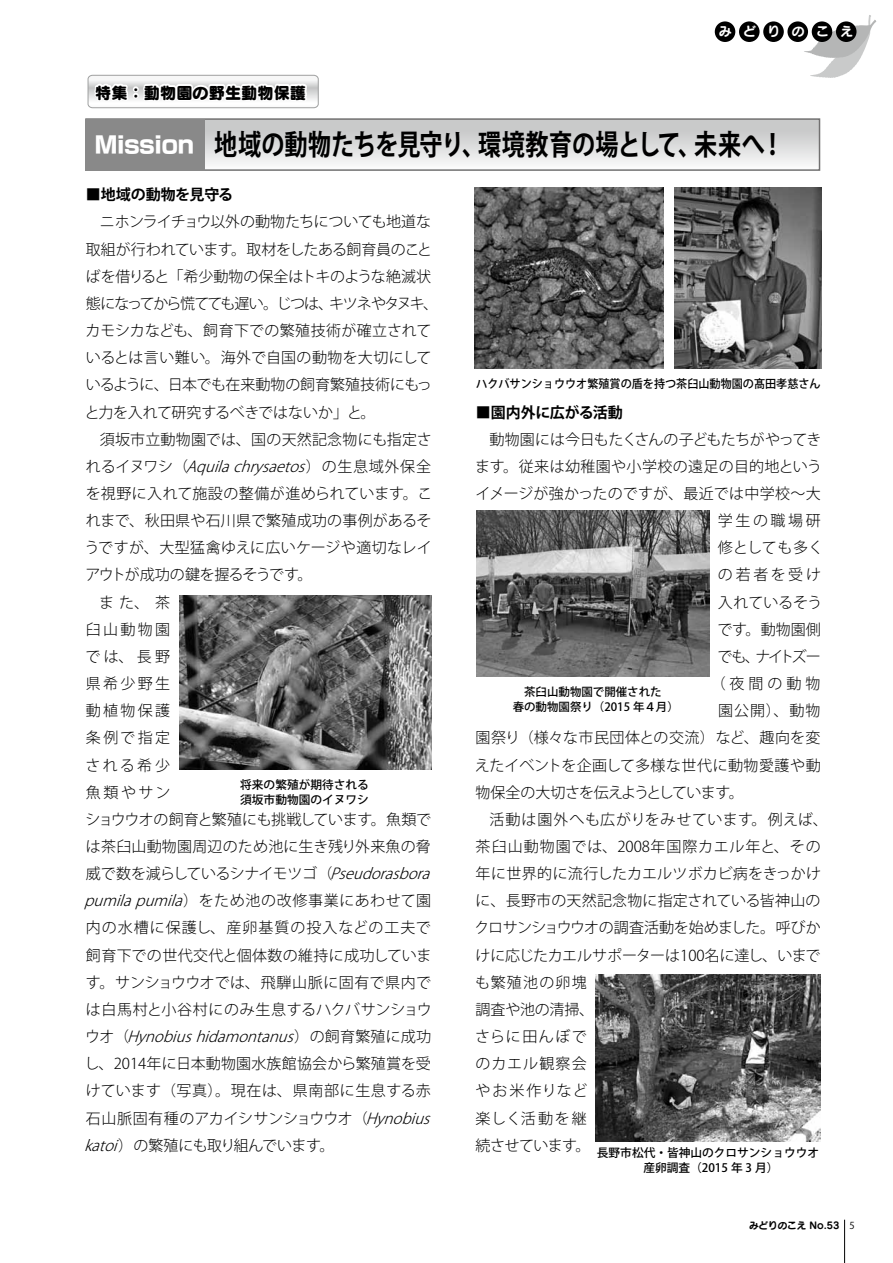
<style>
.page{position:relative;width:893px;height:1263px;background:#fff}
.page>*{position:absolute;margin:0;border:0;box-sizing:border-box;transform-origin:0 0}
.t1{font:700 28.5px "Koz Go Pro";color:#000;scale:.81 1}
.t2{font:16.2px "Seurat Pro EB";color:#000}
.t3{font:300 15px "Koz Go Pro";color:#000}
.t4{font:300 15px/27.2px "Koz Go Pro";letter-spacing:-.02em;color:#000}
.t5{font:300 15px "Koz Go Pro";letter-spacing:-.04em;color:#000}
.t6{font:300 15px "Koz Go Pro";letter-spacing:.025em;color:#000}
.t7{font:italic 300 15px "Koz Go Pro";color:#000}
.t8{font:300 15px "Koz Go Pro";letter-spacing:.02em;color:#000}
.t9{font:300 15px "Koz Go Pro";letter-spacing:.045em;color:#000}
.t10{font:300 15px "Koz Go Pro";letter-spacing:.03em;color:#000}
.t11{font:300 15px "Koz Go Pro";letter-spacing:.035em;color:#000}
.t12{font:300 15px "Koz Go Pro";letter-spacing:-.035em;color:#000}
.t13{font:300 15px "Koz Go Pro";letter-spacing:-.03em;color:#000}
.t14{font:300 15px "Koz Go Pro";letter-spacing:.06em;color:#000}
.t15{font:300 15px "Koz Go Pro";letter-spacing:-.025em;color:#000}
.t16{font:300 15px "Koz Go Pro";letter-spacing:.065em;color:#000}
.t17{font:700 15px "Koz Go Pro";letter-spacing:-.01em;color:#000}
.t18{font:300 15px "Koz Go Pro";letter-spacing:.09em;color:#000}
.t19{font:300 15px "Koz Go Pro";letter-spacing:.08em;color:#000}
.t20{font:300 15px "Koz Go Pro";letter-spacing:.075em;color:#000}
.t21{font:300 15px "Koz Go Pro";letter-spacing:.085em;color:#000}
.t22{font:12.75px "Seurat Pro B";letter-spacing:.905em;color:#fff}
.t23{font:500 11.7px/15px "Koz Go Pro";color:#000}
.t24{font:500 11.7px "Koz Go Pro";color:#000;scale:.95 1}
.t25{font:500 11.4px/14.7px "Koz Go Pro";color:#000;text-align:center}
.t26{font:9.6px "Seurat Pro B";color:#000}
.s1{font-family:"New Rodin Pro EB";font-weight:400;font-size:22.5px;color:#fff}
.s2{font-style:normal}
.s3{font-style:italic}
.s4{font-family:"Koz Go Pro"}
</style>
<div class="page">
<hr style="left:844px;top:1220px;width:1px;height:43px;background:#000">
<svg style="left:715px;top:21px;width:20px;height:21px"></svg>
<svg style="left:739px;top:21px;width:21px;height:21px"></svg>
<svg style="left:763px;top:21px;width:21px;height:21px"></svg>
<svg style="left:787px;top:21px;width:21px;height:21px"></svg>
<svg style="left:716px;top:23px;width:19px;height:18px"></svg>
<svg style="left:741px;top:21px;width:18px;height:20px"></svg>
<svg style="left:766px;top:21px;width:16px;height:21px"></svg>
<svg style="left:789px;top:15px;width:87px;height:63px"></svg>
<svg style="left:88px;top:74px;width:230px;height:35px"></svg>
<div style="left:86px;top:119px;width:733px;height:51px;background:linear-gradient(to bottom,#bfc0c0,#f9f9fa)"></div>
<div style="left:85px;top:118px;width:735px;height:53px;border:2px solid #727171"></div>
<div style="left:85px;top:119px;width:119px;height:51px;background:#898989"></div>
<img style="left:180px;top:595px;width:251px;height:175px">
<img style="left:675px;top:187px;width:147px;height:182px">
<img style="left:595px;top:974px;width:226px;height:168px">
<img style="left:475px;top:187px;width:188px;height:181px">
<img style="left:476px;top:510px;width:233px;height:167px">
<p class="t2" style="left:95px;top:81px;width:212px">特集：動物園の野生動物保護</p>
<p class="t22" style="left:719px;top:23px;width:136px">みどりのこえ</p>
<h1 class="t1" style="left:95px;top:127px;width:852px"><span class="s1">Mission</span> 地域の動物たちを見守り、環境教育の場として、未来へ！</h1>
<p class="t17" style="left:86px;top:185px;width:149px">■地域の動物を見守る</p>
<p class="t4" style="left:85px;top:208px;width:355px;text-indent:15px">ニホンライチョウ以外の動物たちについても地道な取組が行われています。取材をしたある飼育員のことばを借りると「希少動物の保全はトキのような絶滅状態になってから慌てても遅い。じつは、キツネやタヌキ、カモシカなども、飼育下での繁殖技術が確立されているとは言い難い。海外で自国の動物を大切にしているように、日本でも在来動物の飼育繁殖技術にもっと力を入れて研究するべきではないか」と。</p>
<p class="t3" style="left:100px;top:429px;width:333px">須坂市立動物園では、国の天然記念物にも指定さ</p>
<p class="t7" style="left:86px;top:456px;width:346px"><span class="s2">れるイヌワシ（</span>Aquilachrysaetos<span class="s2">）の生息域外保全</span></p>
<p class="t10" style="left:86px;top:484px;width:348px">を視野に入れて施設の整備が進められています。こ</p>
<p class="t3" style="left:86px;top:511px;width:347px">れまで、秋田県や石川県で繁殖成功の事例があるそ</p>
<p class="t8" style="left:85px;top:538px;width:349px">うですが、大型猛禽ゆえに広いケージや適切なレイ</p>
<p class="t5" style="left:85px;top:565px;width:229px">アウトが成功の鍵を握るそうです。</p>
<p class="t3" style="left:99px;top:592px;width:72px">また、茶</p>
<p class="t3" style="left:86px;top:619px;width:86px">臼山動物園</p>
<p class="t3" style="left:86px;top:647px;width:86px">では、長野</p>
<p class="t3" style="left:86px;top:674px;width:86px">県希少野生</p>
<p class="t3" style="left:86px;top:701px;width:86px">動植物保護</p>
<p class="t3" style="left:86px;top:728px;width:86px">条例で指定</p>
<p class="t3" style="left:86px;top:755px;width:86px">される希少</p>
<p class="t3" style="left:86px;top:782px;width:86px">魚類やサン</p>
<p class="t13" style="left:86px;top:809px;width:347px">ショウウオの飼育と繁殖にも挑戦しています。魚類で</p>
<p class="t3" style="left:86px;top:837px;width:346px">は茶臼山動物園周辺のため池に生き残り外来魚の脅</p>
<p class="t12" style="left:86px;top:864px;width:351px">威で数を減らしているシナイモツゴ（<span class="s3">Pseudorasbora</span></p>
<p class="t9" style="left:84px;top:891px;width:348px"><span class="s3">pumilapumila</span>）をため池の改修事業にあわせて園</p>
<p class="t16" style="left:86px;top:918px;width:346px">内の水槽に保護し、産卵基質の投入などの工夫で</p>
<p class="t6" style="left:86px;top:945px;width:347px">飼育下での世代交代と個体数の維持に成功していま</p>
<p class="t8" style="left:86px;top:972px;width:346px">す。サンショウウオでは、飛騨山脈に固有で県内で</p>
<p class="t11" style="left:86px;top:999px;width:347px">は白馬村と小谷村にのみ生息するハクバサンショウ</p>
<p class="t7" style="left:85px;top:1027px;width:347px"><span class="s2">ウオ（</span>Hynobiushidamontanus<span class="s2">）の飼育繁殖に成功</span></p>
<p class="t3" style="left:84px;top:1054px;width:348px">し、2014年に日本動物園水族館協会から繁殖賞を受</p>
<p class="t9" style="left:86px;top:1081px;width:346px">けています（写真）。現在は、県南部に生息する赤</p>
<p class="t3" style="left:86px;top:1108px;width:351px">石山脈固有種のアカイシサンショウウオ（<span class="s3">Hynobius</span></p>
<p class="t5" style="left:84px;top:1135px;width:252px"><span class="s3">katoi</span>）の繁殖にも取り組んでいます。</p>
<p class="t23" style="left:240px;top:777px;width:130px">将来の繁殖が期待される須坂市動物園のイヌワシ</p>
<p class="t24" style="left:476px;top:376px;width:364px">ハクバサンショウウオ繁殖賞の盾を持つ茶臼山動物園の髙田孝慈さん</p>
<p class="t17" style="left:476px;top:402px;width:149px">■園内外に広がる活動</p>
<p class="t5" style="left:489px;top:429px;width:333px">動物園には今日もたくさんの子どもたちがやってき</p>
<p class="t6" style="left:475px;top:456px;width:348px">ます。従来は幼稚園や小学校の遠足の目的地という</p>
<p class="t3" style="left:475px;top:484px;width:347px">イメージが強かったのですが、最近では中学校～大</p>
<p class="t3" style="left:718px;top:511px;width:104px">学生の職場研</p>
<p class="t8" style="left:718px;top:538px;width:107px">修としても多く</p>
<p class="t3" style="left:718px;top:565px;width:105px">の若者を受け</p>
<p class="t3" style="left:718px;top:592px;width:106px">入れているそう</p>
<p class="t3" style="left:717px;top:619px;width:105px">です。動物園側</p>
<p class="t3" style="left:717px;top:647px;width:105px">でも、ナイトズー</p>
<p class="t3" style="left:711px;top:674px;width:111px">（夜間の動物</p>
<p class="t3" style="left:718px;top:701px;width:104px">園公開）、動物</p>
<p class="t6" style="left:476px;top:728px;width:346px">園祭り（様々な市民団体との交流）など、趣向を変</p>
<p class="t10" style="left:475px;top:755px;width:347px">えたイベントを企画して多様な世代に動物愛護や動</p>
<p class="t5" style="left:476px;top:782px;width:270px">物保全の大切さを伝えようとしています。</p>
<p class="t11" style="left:489px;top:809px;width:340px">活動は園外へも広がりをみせています。例えば、</p>
<p class="t14" style="left:476px;top:837px;width:347px">茶臼山動物園では、2008年国際カエル年と、その</p>
<p class="t3" style="left:476px;top:864px;width:347px">年に世界的に流行したカエルツボカビ病をきっかけ</p>
<p class="t3" style="left:476px;top:891px;width:346px">に、長野市の天然記念物に指定されている皆神山の</p>
<p class="t15" style="left:475px;top:918px;width:348px">クロサンショウウオの調査活動を始めました。呼びか</p>
<p class="t3" style="left:476px;top:945px;width:346px">けに応じたカエルサポーターは100名に達し、いまで</p>
<p class="t19" style="left:475px;top:972px;width:113px">も繁殖池の卵塊</p>
<p class="t4" style="left:476px;top:996px;width:120px">調査や池の清掃、</p>
<p class="t18" style="left:475px;top:1027px;width:113px">さらに田んぼで</p>
<p class="t20" style="left:476px;top:1054px;width:113px">のカエル観察会</p>
<p class="t18" style="left:476px;top:1081px;width:114px">やお米作りなど</p>
<p class="t21" style="left:476px;top:1108px;width:113px">楽しく活動を継</p>
<p class="t5" style="left:476px;top:1135px;width:116px">続させています。</p>
<p class="t25" style="left:513px;top:685px;width:168px">茶臼山動物園で開催された<br>春の動物園祭り（2015 年４月）</p>
<p class="t23" style="left:597px;top:1146px;width:224px;text-align:center">長野市松代・皆神山のクロサンショウウオ産卵調査（2015 年 3 月）</p>
<p class="t26" style="left:749px;top:1218px;width:107px">みどりのこえ No.53 <span class="s4">5</span></p>
</div>
